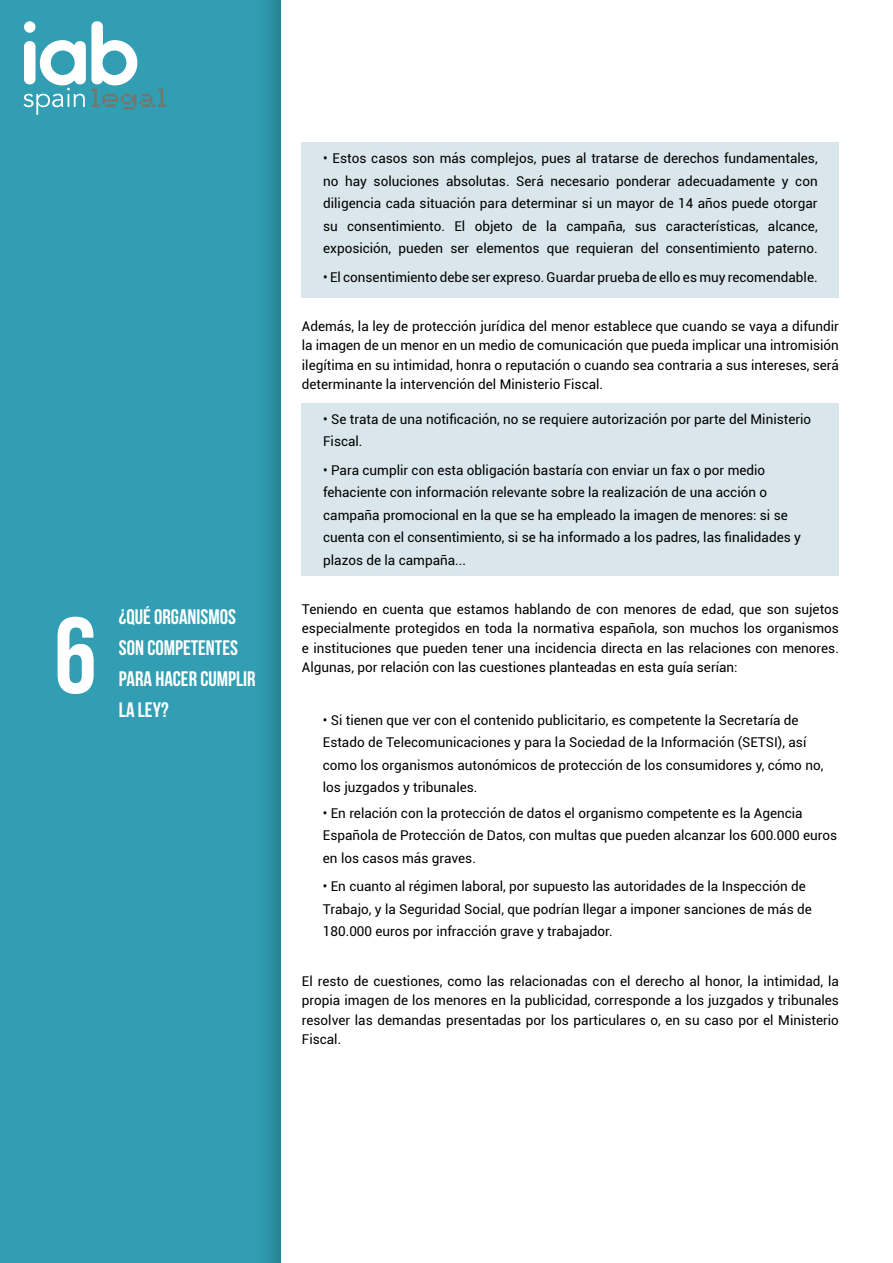
<style>
.page{position:relative;width:893px;height:1263px;background:#fff}
.page>*{position:absolute;margin:0;border:0;box-sizing:border-box;transform-origin:0 0}
.t1{font:108px "Bebas Neue";color:#fff}
.t2{font:21px/31px "Bebas Neue";color:#fff}
.t3{font:13.5px/22.5px "Roboto";color:#000}
</style>
<div class="page">
<div style="left:0;top:0;width:295px;height:1263px;background:#000;opacity:.39"></div>
<svg style="left:24px;top:21px;width:142px;height:94px"></svg>
<div style="left:302px;top:142px;width:537px;height:156px;background:#d9e6eb"></div>
<div style="left:302px;top:404px;width:537px;height:172px;background:#d9e6eb"></div>
<h1 class="t1" style="left:54px;top:597px;width:44px">6</h1>
<h2 class="t2" style="left:119px;top:600px;width:138px">¿QUÉ ORGANISMOS<br>SON COMPETENTES<br>PARA HACER CUMPLIR<br>LA LEY?</h2>
<p class="t3" style="left:323px;top:147px;width:496px;text-align:justify">• Estos casos son más complejos, pues al tratarse de derechos fundamentales, no hay soluciones absolutas. Será necesario ponderar adecuadamente y con diligencia cada situación para determinar si un mayor de 14 años puede otorgar su consentimiento. El objeto de la campaña, sus características, alcance, exposición, pueden ser elementos que requieran del consentimiento paterno.</p>
<p class="t3" style="left:323px;top:265px;width:496px">• El consentimiento debe ser expreso. Guardar prueba de ello es muy recomendable.</p>
<p class="t3" style="left:302px;top:316px;width:539px;line-height:19.5px;text-align:justify">Además, la ley de protección jurídica del menor establece que cuando se vaya a difundir la imagen de un menor en un medio de comunicación que pueda implicar una intromisión ilegítima en su intimidad, honra o reputación o cuando sea contraria a sus intereses, será determinante la intervención del Ministerio Fiscal.</p>
<p class="t3" style="left:323px;top:407px;width:489px">• Se trata de una notificación, no se requiere autorización por parte del Ministerio<br>Fiscal.</p>
<p class="t3" style="left:323px;top:458px;width:479px">• Para cumplir con esta obligación bastaría con enviar un fax o por medio fehaciente con información relevante sobre la realización de una acción o campaña promocional en la que se ha empleado la imagen de menores: si se cuenta con el consentimiento, si se ha informado a los padres, las finalidades y plazos de la campaña...</p>
<p class="t3" style="left:302px;top:599px;width:539px;line-height:19.5px;text-align:justify">Teniendo en cuenta que estamos hablando de con menores de edad, que son sujetos especialmente protegidos en toda la normativa española, son muchos los organismos e instituciones que pueden tener una incidencia directa en las relaciones con menores.<br>Algunas, por relación con las cuestiones planteadas en esta guía serían:</p>
<p class="t3" style="left:323px;top:708px;width:502px">• Si tienen que ver con el contenido publicitario, es competente la Secretaría de Estado de Telecomunicaciones y para la Sociedad de la Información (SETSI), así como los organismos autonómicos de protección de los consumidores y, cómo no, los juzgados y tribunales.</p>
<p class="t3" style="left:323px;top:801px;width:516px">• En relación con la protección de datos el organismo competente es la Agencia<br>Española de Protección de Datos, con multas que pueden alcanzar los 600.000 euros en los casos más graves.</p>
<p class="t3" style="left:323px;top:875px;width:490px">• En cuanto al régimen laboral, por supuesto las autoridades de la Inspección de<br>Trabajo, y la Seguridad Social, que podrían llegar a imponer sanciones de más de<br>180.000 euros por infracción grave y trabajador.</p>
<p class="t3" style="left:302px;top:970px;width:539px;line-height:19.5px;text-align:justify">El resto de cuestiones, como las relacionadas con el derecho al honor, la intimidad, la propia imagen de los menores en la publicidad, corresponde a los juzgados y tribunales resolver las demandas presentadas por los particulares o, en su caso por el Ministerio Fiscal.</p>
</div>
